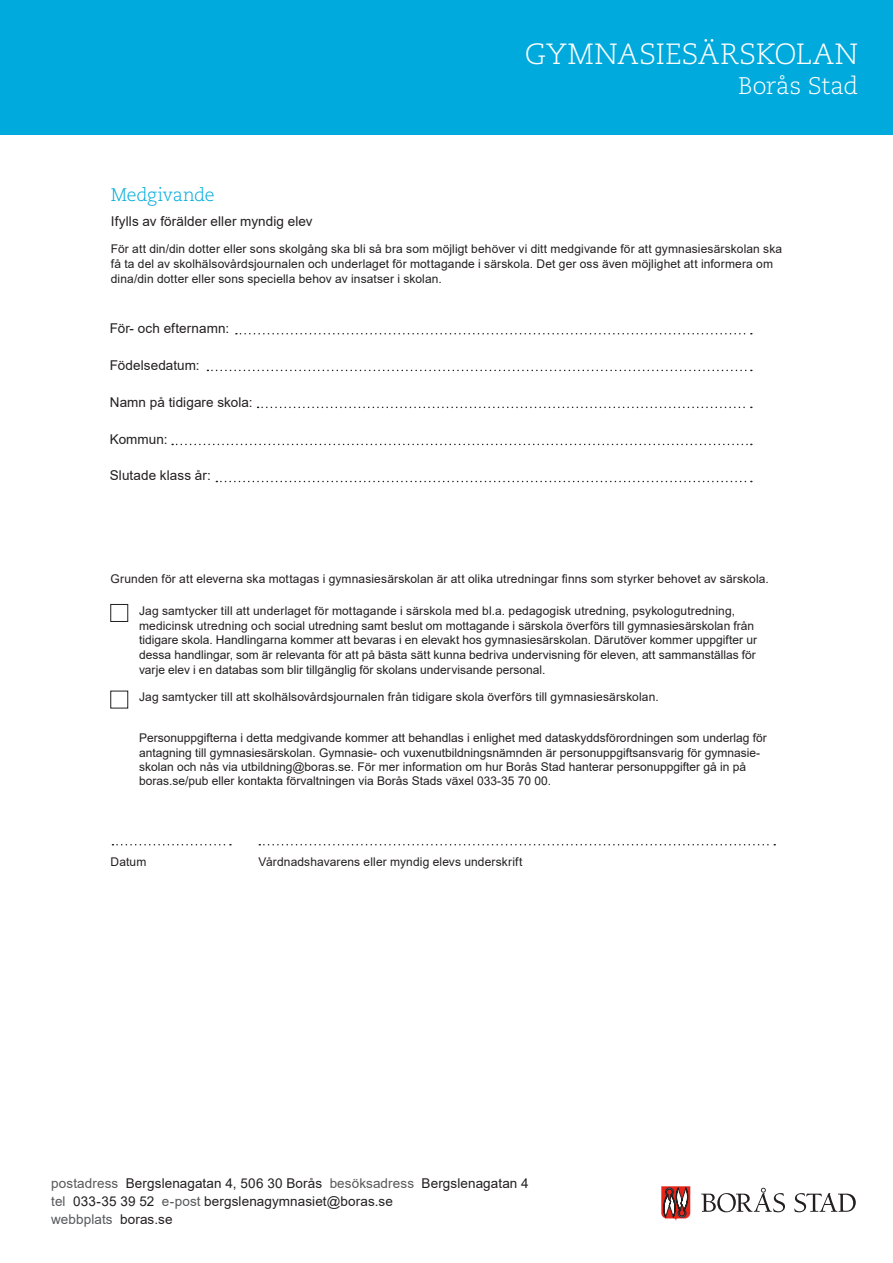
<style>
.page{position:relative;width:893px;height:1263px;background:#fff}
.page>*{position:absolute;margin:0;border:0;box-sizing:border-box;transform-origin:0 0}
.t1{font:300 29.25px "Caecilia LT Std";color:#fff}
.t2{font:300 24px "Caecilia LT Std";letter-spacing:-.01em;color:#fff}
.Text_rutor{font:300 18.15px "Caecilia LT Std";letter-spacing:-.02em;color:#00aadc}
.Nytt_rutbröd{font:13.5px/18px "Arial";letter-spacing:.005em;color:#231f20}
.Nytt_rutbröd-2{font:12px/14.7px "Arial";letter-spacing:.005em;color:#231f20}
.s1{color:#57585a}
</style>
<div class="page">
<div style="left:0;top:0;width:893px;height:134px;background:#00aadc"></div>
<div style="left:111px;top:604px;width:17px;height:18px;border:1px solid #231f20"></div>
<svg style="left:661px;top:1186px;width:29px;height:34px"></svg>
<svg style="left:701px;top:1188px;width:84px;height:24px"></svg>
<svg style="left:794px;top:1193px;width:62px;height:19px"></svg>
<svg style="left:259px;top:844px;width:516px;height:1px"></svg>
<svg style="left:112px;top:844px;width:119px;height:1px"></svg>
<svg style="left:236px;top:333px;width:516px;height:1px"></svg>
<svg style="left:207px;top:370px;width:545px;height:1px"></svg>
<svg style="left:258px;top:407px;width:494px;height:1px"></svg>
<svg style="left:172px;top:444px;width:580px;height:1px"></svg>
<svg style="left:216px;top:481px;width:536px;height:1px"></svg>
<p class="t1" style="left:525px;top:38px;width:335px">GYMNASIESÄRSKOLAN</p>
<p class="t2" style="left:738px;top:72px;width:121px">Borås Stad</p>
<p class="Text_rutor" style="left:111px;top:184px;width:105px">Medgivande</p>
<p class="Nytt_rutbröd" style="left:111px;top:212px;width:203px">Ifylls av förälder eller myndig elev</p>
<p class="Nytt_rutbröd-2" style="left:111px;top:242px;width:673px">För att din/din dotter eller sons skolgång ska bli så bra som möjligt behöver vi ditt medgivande för att gymnasiesärskolan ska få ta del av skolhälsovårdsjournalen och underlaget för mottagande i särskola. Det ger oss även möjlighet att informera om dina/din dotter eller sons speciella behov av insatser i skolan.</p>
<p class="Nytt_rutbröd" style="left:110px;top:319px;width:121px">För- och efternamn:</p>
<p class="Nytt_rutbröd" style="left:110px;top:356px;width:91px">Födelsedatum:</p>
<p class="Nytt_rutbröd" style="left:110px;top:393px;width:144px">Namn på tidigare skola:</p>
<p class="Nytt_rutbröd" style="left:110px;top:430px;width:59px">Kommun:</p>
<p class="Nytt_rutbröd" style="left:110px;top:467px;width:103px">Slutade klass år:</p>
<p class="Nytt_rutbröd-2" style="left:111px;top:571px;width:660px">Grunden för att eleverna ska mottagas i gymnasiesärskolan är att olika utredningar finns som styrker behovet av särskola.</p>
<p class="Nytt_rutbröd-2" style="left:139px;top:603px;width:619px">Jag samtycker till att underlaget för mottagande i särskola med bl.a. pedagogisk utredning, psykologutredning, medicinsk utredning och social utredning samt beslut om mottagande i särskola överförs till gymnasiesärskolan från tidigare skola. Handlingarna kommer att bevaras i en elevakt hos gymnasiesärskolan. Därutöver kommer uppgifter ur dessa handlingar, som är relevanta för att på bästa sätt kunna bedriva undervisning för eleven, att sammanställas för varje elev i en databas som blir tillgänglig för skolans undervisande personal.</p>
<p class="Nytt_rutbröd-2" style="left:139px;top:690px;width:521px">Jag samtycker till att skolhälsovårdsjournalen från tidigare skola överförs till gymnasiesärskolan.</p>
<p class="Nytt_rutbröd-2" style="left:139px;top:731px;width:629px">Personuppgifterna i detta medgivande kommer att behandlas i enlighet med dataskyddsförordningen som underlag för antagning till gymnasiesärskolan. Gymnasie- och vuxenutbildningsnämnden är personuppgiftsansvarig för gymnasie&shy;skolan och nås via utbildning@boras.se. För mer information om hur Borås Stad hanterar personuppgifter gå in på</p>
<p class="Nytt_rutbröd-2" style="left:139px;top:774px;width:414px">boras.se/pub eller kontakta förvaltningen via Borås Stads växel 033-35 70 00.</p>
<p class="Nytt_rutbröd-2" style="left:111px;top:855px;width:37px">Datum</p>
<p class="Nytt_rutbröd-2" style="left:259px;top:855px;width:265px">Vårdnadshavarens eller myndig elevs underskrift</p>
<p class="Nytt_rutbröd" style="left:51px;top:1174px;width:479px"><span class="s1">postadress</span> Bergslenagatan 4, 506 30 Borås <span class="s1">besöksadress</span> Bergslenagatan 4</p>
<p class="Nytt_rutbröd" style="left:51px;top:1192px;width:343px"><span class="s1">tel</span> 033-35 39 52 <span class="s1">e-post</span> bergslenagymnasiet@boras.se <span class="s1">webbplats</span> boras.se</p>
</div>
